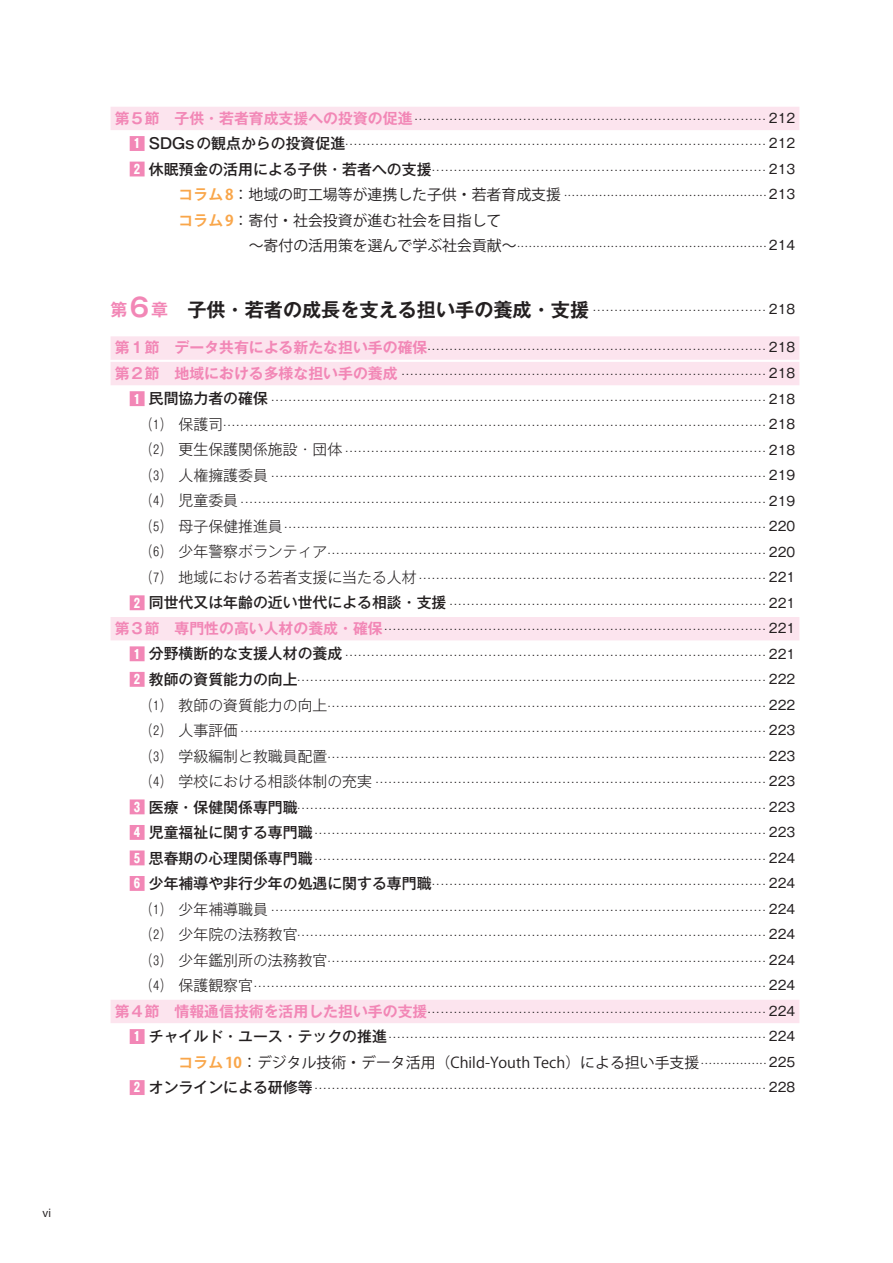
<style>
.page{position:relative;width:893px;height:1263px;background:#fff}
.page>*{position:absolute;margin:0;border:0;box-sizing:border-box;transform-origin:0 0}
.t1{font:14.85px "Koz Go Pr 6 N";color:#231f20}
.t2{font:11.7px "Helvetica Neue LT Std";color:#231f20}
.t3{font:10.65px "Gothic MB101 Pr 6 N";color:#231f20}
.t4{font:10.65px "Koz Go Pr 6 N";color:#231f20}
.s1{font-family:"Gothic MB101 Pr 6 N De";font-weight:700;font-size:14.85px;color:#f287b6}
.s2{font-size:12.75px}
.s3{font-weight:700;font-size:12.75px;color:#fff}
.s4{font-weight:500;font-size:14.85px}
.s5{font-weight:700;font-size:14.85px;color:#f9a64a}
.s6{font-size:14.85px}
.s7{font-family:"Gothic MB101 Pr 6 N";font-size:12.75px}
.s8{font-weight:700;color:#f9a64a}
.s9{font-family:"Gothic MB101 Pr 6 N De";font-weight:700;font-size:16.95px;color:#f287b6}
.s10{font-family:"Gothic MB101 Pr 6 N De";font-weight:700;font-size:25.5px;color:#f287b6}
.s11{font-family:"Gothic MB101 Pr 6 N De";font-weight:700;font-size:19.2px}
.s12{font-weight:300;font-size:14.85px}
</style>
<div class="page">
<div style="left:111px;top:107px;width:688px;height:23px;background:#fce4ee"></div>
<div style="left:130px;top:136px;width:15px;height:15px;background:#f287b6"></div>
<div style="left:130px;top:162px;width:15px;height:14px;background:#f287b6"></div>
<div style="left:111px;top:336px;width:688px;height:24px;background:#fce4ee"></div>
<div style="left:111px;top:362px;width:688px;height:23px;background:#fce4ee"></div>
<div style="left:130px;top:391px;width:15px;height:15px;background:#f287b6"></div>
<div style="left:130px;top:595px;width:15px;height:15px;background:#f287b6"></div>
<div style="left:111px;top:617px;width:688px;height:23px;background:#fce4ee"></div>
<div style="left:130px;top:646px;width:15px;height:15px;background:#f287b6"></div>
<div style="left:130px;top:672px;width:15px;height:15px;background:#f287b6"></div>
<div style="left:130px;top:799px;width:15px;height:15px;background:#f287b6"></div>
<div style="left:130px;top:825px;width:15px;height:15px;background:#f287b6"></div>
<div style="left:130px;top:850px;width:15px;height:15px;background:#f287b6"></div>
<div style="left:130px;top:876px;width:15px;height:15px;background:#f287b6"></div>
<div style="left:111px;top:1000px;width:688px;height:23px;background:#fce4ee"></div>
<div style="left:130px;top:1029px;width:15px;height:15px;background:#f287b6"></div>
<div style="left:130px;top:1080px;width:15px;height:15px;background:#f287b6"></div>
<p class="t2" style="left:43px;top:1206px;width:10px">vi</p>
<p class="t3" style="left:115px;top:107px;width:682px"><span class="s1">第5節　子供・若者育成支援への投資の促進</span>.................................................................................. <span class="s2">212</span></p>
<p class="t3" style="left:134px;top:133px;width:663px"><span class="s3">1</span> <span class="s4">SDGsの観点からの投資促進</span>.................................................................................................. <span class="s2">212</span></p>
<p class="t3" style="left:134px;top:158px;width:663px"><span class="s3">2</span> <span class="s4">休眠預金の活用による子供・若者への支援</span>.............................................................................. <span class="s2">213</span></p>
<p class="t4" style="left:179px;top:187px;width:618px"><span class="s5">コラム8</span><span class="s6">：地域の町工場等が連携した子供・若者育成支援</span>..................................................... <span class="s7">213</span></p>
<h1 class="t1" style="left:179px;top:212px;width:328px"><span class="s8">コラム 9</span>：寄付・社会投資が進む社会を目指して.</h1>
<p class="t4" style="left:249px;top:238px;width:548px"><span class="s6">～寄付の活用策を選んで学ぶ社会貢献～</span>................................................................. <span class="s7">214</span></p>
<p class="t3" style="left:111px;top:298px;width:686px"><span class="s9">第</span><span class="s10">6</span><span class="s9">章</span><span class="s11">　子供・若者の成長を支える担い手の養成・支援</span>......................................... <span class="s2">218</span></p>
<p class="t3" style="left:115px;top:337px;width:682px"><span class="s1">第1節　データ共有による新たな担い手の確保</span>............................................................................... <span class="s2">218</span></p>
<p class="t3" style="left:115px;top:362px;width:682px"><span class="s1">第2節　地域における多様な担い手の養成</span>..................................................................................... <span class="s2">218</span></p>
<p class="t3" style="left:134px;top:388px;width:663px"><span class="s3">1</span> <span class="s4">民間協力者の確保</span>................................................................................................................... <span class="s2">218</span></p>
<p class="t3" style="left:149px;top:413px;width:648px"><span class="s12">⑴　保護司</span>.............................................................................................................................. <span class="s2">218</span></p>
<p class="t3" style="left:149px;top:439px;width:648px"><span class="s12">⑵　更生保護関係施設・団体</span>.................................................................................................. <span class="s2">218</span></p>
<p class="t3" style="left:149px;top:464px;width:648px"><span class="s12">⑶　人権擁護委員</span>................................................................................................................... <span class="s2">219</span></p>
<p class="t3" style="left:149px;top:490px;width:648px"><span class="s12">⑷　児童委員</span>.......................................................................................................................... <span class="s2">219</span></p>
<p class="t3" style="left:149px;top:515px;width:648px"><span class="s12">⑸　母子保健推進員</span>................................................................................................................ <span class="s2">220</span></p>
<p class="t3" style="left:149px;top:541px;width:648px"><span class="s12">⑹　少年警察ボランティア</span>...................................................................................................... <span class="s2">220</span></p>
<p class="t3" style="left:149px;top:566px;width:648px"><span class="s12">⑺　地域における若者支援に当たる人材</span>................................................................................. <span class="s2">221</span></p>
<p class="t3" style="left:134px;top:592px;width:663px"><span class="s3">2</span> <span class="s4">同世代又は年齢の近い世代による相談・支援</span>.......................................................................... <span class="s2">221</span></p>
<p class="t3" style="left:115px;top:617px;width:682px"><span class="s1">第3節　専門性の高い人材の養成・確保</span>......................................................................................... <span class="s2">221</span></p>
<p class="t3" style="left:134px;top:643px;width:663px"><span class="s3">1</span> <span class="s4">分野横断的な支援人材の養成</span>.................................................................................................. <span class="s2">221</span></p>
<p class="t3" style="left:134px;top:668px;width:663px"><span class="s3">2</span> <span class="s4">教師の資質能力の向上</span>............................................................................................................ <span class="s2">222</span></p>
<p class="t3" style="left:149px;top:694px;width:648px"><span class="s12">⑴　教師の資質能力の向上</span>...................................................................................................... <span class="s2">222</span></p>
<p class="t3" style="left:149px;top:719px;width:648px"><span class="s12">⑵　人事評価</span>.......................................................................................................................... <span class="s2">223</span></p>
<p class="t3" style="left:149px;top:745px;width:648px"><span class="s12">⑶　学級編制と教職員配置</span>...................................................................................................... <span class="s2">223</span></p>
<p class="t3" style="left:149px;top:770px;width:648px"><span class="s12">⑷　学校における相談体制の充実</span>........................................................................................... <span class="s2">223</span></p>
<p class="t3" style="left:134px;top:796px;width:663px"><span class="s3">3</span> <span class="s4">医療・保健関係専門職</span>............................................................................................................ <span class="s2">223</span></p>
<p class="t3" style="left:134px;top:821px;width:663px"><span class="s3">4</span> <span class="s4">児童福祉に関する専門職</span>......................................................................................................... <span class="s2">223</span></p>
<p class="t3" style="left:134px;top:847px;width:663px"><span class="s3">5</span> <span class="s4">思春期の心理関係専門職</span>......................................................................................................... <span class="s2">224</span></p>
<p class="t3" style="left:134px;top:872px;width:663px"><span class="s3">6</span> <span class="s4">少年補導や非行少年の処遇に関する専門職</span>.............................................................................. <span class="s2">224</span></p>
<p class="t3" style="left:149px;top:898px;width:648px"><span class="s12">⑴　少年補導職員</span>................................................................................................................... <span class="s2">224</span></p>
<p class="t3" style="left:149px;top:923px;width:648px"><span class="s12">⑵　少年院の法務教官</span>............................................................................................................ <span class="s2">224</span></p>
<p class="t3" style="left:149px;top:949px;width:648px"><span class="s12">⑶　少年鑑別所の法務教官</span>...................................................................................................... <span class="s2">224</span></p>
<p class="t3" style="left:149px;top:974px;width:648px"><span class="s12">⑷　保護観察官</span>....................................................................................................................... <span class="s2">224</span></p>
<p class="t3" style="left:115px;top:1000px;width:682px"><span class="s1">第4節　情報通信技術を活用した担い手の支援</span>............................................................................... <span class="s2">224</span></p>
<p class="t3" style="left:134px;top:1025px;width:663px"><span class="s3">1</span> <span class="s4">チャイルド・ユース・テックの推進</span>........................................................................................ <span class="s2">224</span></p>
<h1 class="t1" style="left:179px;top:1054px;width:618px"><span class="s8">コラム 10</span>：デジタル技術・データ活用（Child-Youth Tech）による担い手支援<sup>..</sup> <sup>.</sup> <sup>.</sup> <sup>.</sup> <sup>.</sup> <sup>.</sup> <sup>.</sup> <sup>.</sup> <sup>.</sup> <sup>.</sup> <sup>.</sup> <sup>.</sup> <sup>.</sup> <sup>.</sup> <sup>.</sup> <sup>.</sup> <sup>.</sup> <span class="s7">225</span></h1>
<p class="t3" style="left:134px;top:1076px;width:663px"><span class="s3">2</span> <span class="s4">オンラインによる研修等</span>......................................................................................................... <span class="s2">228</span></p>
</div>
